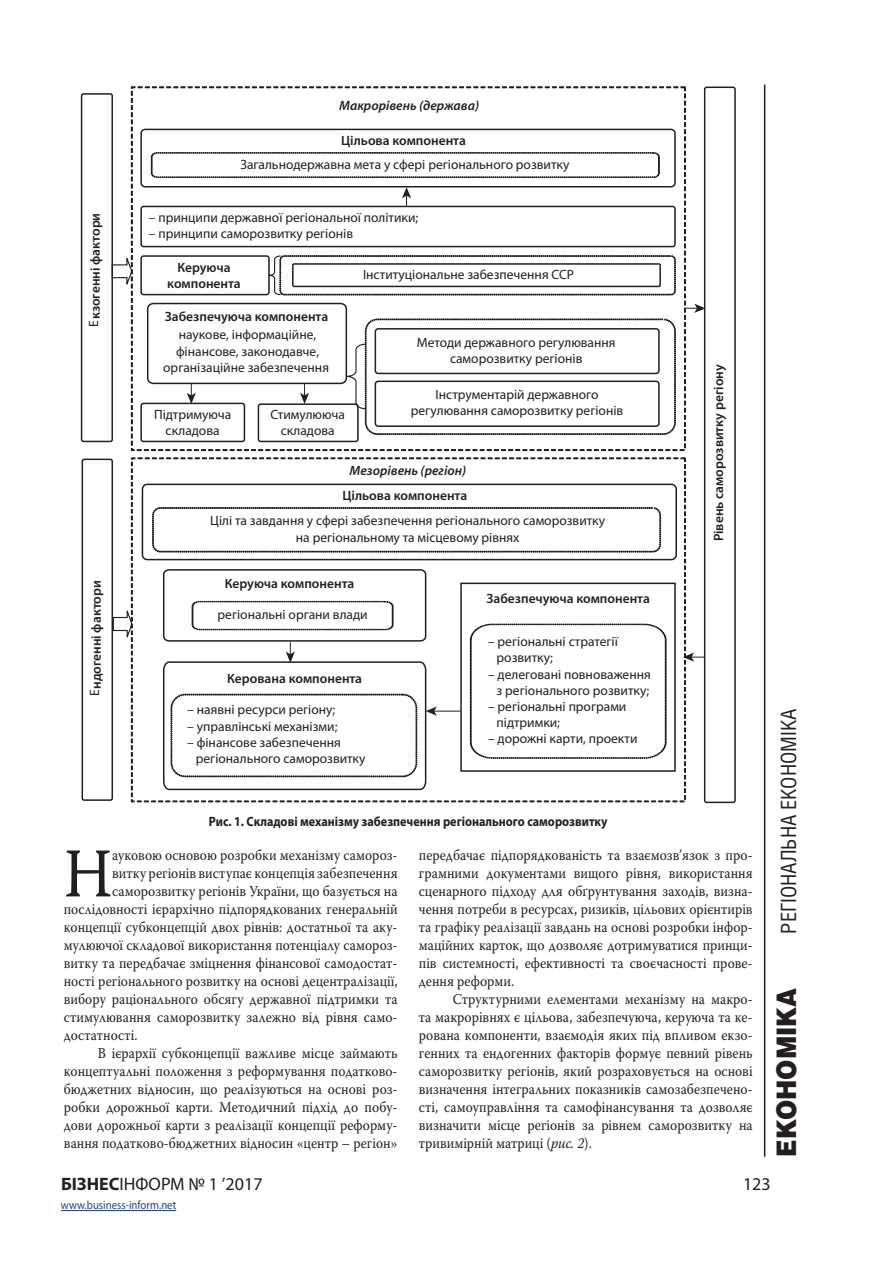
<style>
.page{position:relative;width:893px;height:1263px;background:#fff}
.page>*{position:absolute;margin:0;border:0;box-sizing:border-box;transform-origin:0 0}
.Osnova{font:69.6px "Warnock Pro";color:#231f20;scale:.9 1}
.t1{font:900 27px "Helios";color:#231f20;scale:.9 1}
.t2{font:21px "Helios Cond";color:#231f20}
.t3{font:18px "Myriad Pro";color:#231f20}
.Osnova-2{font:15px/18px "Warnock Pro";color:#231f20;text-align:justify;scale:.9 1}
.t4{font:13.5px/16.2px "Myriad Pro";color:#231f20;text-align:center}
.t5{font:600 13.5px/16.2px "Myriad Pro";color:#231f20;text-align:center}
.Title_table{font:700 13.5px "Myriad Pro";color:#231f20;scale:.9 1}
.t6{font:italic 600 13.5px "Myriad Pro";color:#231f20}
.t7{font:12px "Myriad Pro";color:#253f8e;scale:.9 1}
.s1{font-weight:400}
.s2{font-weight:600}
.s3{font-style:italic}
.s4{font-weight:700}
</style>
<div class="page">
<hr style="left:764px;top:85px;width:1px;height:1072px;background:#231f20">
<hr style="left:61px;top:1210px;width:115px;height:1px;background:#253f8e">
<svg style="left:131px;top:457px;width:555px;height:345px"></svg>
<svg style="left:131px;top:86px;width:555px;height:365px"></svg>
<div style="left:141px;top:256px;width:128px;height:39px;background:#fff;border-radius:2px"></div>
<div style="left:140px;top:255px;width:130px;height:40px;border:2px solid #231f20;border-radius:2px"></div>
<div style="left:140px;top:129px;width:536px;height:58px;border:2px solid #231f20;border-radius:4px"></div>
<div style="left:152px;top:153px;width:507px;height:32px;background:#fff;border-radius:5px"></div>
<svg style="left:150px;top:152px;width:510px;height:26px"></svg>
<div style="left:81px;top:93px;width:32px;height:349px;border:2px solid #231f20;border-radius:2px"></div>
<div style="left:82px;top:459px;width:31px;height:342px;border:2px solid #231f20;border-radius:2px"></div>
<div style="left:141px;top:206px;width:534px;height:41px;background:#fff;border-radius:3px"></div>
<div style="left:140px;top:206px;width:536px;height:41px;border:2px solid #231f20;border-radius:3px"></div>
<div style="left:704px;top:87px;width:32px;height:716px;border:2px solid #231f20;border-radius:2px"></div>
<svg style="left:111px;top:257px;width:22px;height:33px"></svg>
<div style="left:148px;top:303px;width:198px;height:94px;background:#fff;border-radius:6px"></div>
<div style="left:147px;top:303px;width:200px;height:81px;border:2px solid #231f20;border-radius:6px"></div>
<div style="left:258px;top:409px;width:100px;height:32px;background:#fff;border-radius:2px"></div>
<div style="left:258px;top:403px;width:101px;height:39px;border:2px solid #231f20;border-radius:2px"></div>
<div style="left:141px;top:409px;width:103px;height:32px;background:#fff;border-radius:2px"></div>
<div style="left:140px;top:403px;width:105px;height:39px;border:2px solid #231f20;border-radius:2px"></div>
<svg style="left:345px;top:318px;width:331px;height:117px"></svg>
<svg style="left:268px;top:255px;width:408px;height:42px"></svg>
<div style="left:142px;top:484px;width:534px;height:76px;background:#fff;border-radius:5px"></div>
<div style="left:142px;top:484px;width:535px;height:76px;border:2px solid #231f20;border-radius:5px"></div>
<svg style="left:152px;top:507px;width:509px;height:46px"></svg>
<svg style="left:112px;top:610px;width:21px;height:33px"></svg>
<div style="left:460px;top:583px;width:216px;height:189px;border:2px solid #231f20"></div>
<svg style="left:469px;top:623px;width:198px;height:136px"></svg>
<svg style="left:402px;top:187px;width:9px;height:19px"></svg>
<svg style="left:187px;top:383px;width:9px;height:21px"></svg>
<svg style="left:300px;top:383px;width:9px;height:21px"></svg>
<svg style="left:162px;top:568px;width:299px;height:223px"></svg>
<svg style="left:683px;top:652px;width:21px;height:10px"></svg>
<svg style="left:684px;top:304px;width:21px;height:9px"></svg>
<p class="t6" style="left:339px;top:97px;width:141px">Макрорівень (держава)</p>
<p class="t5" style="left:87px;top:327px;width:115px;rotate:-90deg"><span class="s1">Е</span>кзогенні фактори</p>
<p class="t5" style="left:88px;top:696px;width:117px;rotate:-90deg"><span class="s1">Е</span>ндогенні фактори</p>
<p class="t4" style="left:240px;top:129px;width:331px;line-height:23.9px"><span class="s2">Цільова компонента<br></span>Загальнодержавна мета у сфері регіонального розвитку</p>
<p class="t4" style="left:149px;top:209px;width:271px">– принципи державної регіональної політики;</p>
<p class="t4" style="left:149px;top:225px;width:206px">– принципи саморозвитку регіонів</p>
<p class="t5" style="left:167px;top:259px;width:75px">Керуюча компонента</p>
<p class="t5" style="left:165px;top:306px;width:165px;line-height:18.8px">Забезпечуюча компонента <span class="s1">наукове, інформаційне,</span></p>
<p class="t4" style="left:163px;top:343px;width:167px">фінансове, законодавче, організаційне забезпечення</p>
<p class="t4" style="left:271px;top:406px;width:76px">Стимулююча складова</p>
<p class="t4" style="left:154px;top:406px;width:79px">Підтримуюча складова</p>
<p class="t4" style="left:363px;top:266px;width:213px">Інституціональне забезпечення ССР</p>
<p class="t4" style="left:417px;top:334px;width:200px">Методи державного регулювання саморозвитку регіонів</p>
<p class="t4" style="left:411px;top:386px;width:214px">Інструментарій державного регулювання саморозвитку регіонів</p>
<p class="t6" style="left:349px;top:462px;width:118px">Мезорівень (регіон)</p>
<p class="t4" style="left:210px;top:483px;width:396px;line-height:24.9px"><span class="s2">Цільова компонента<br></span>Цілі та завдання у сфері забезпечення регіонального саморозвитку</p>
<p class="t4" style="left:296px;top:529px;width:225px">на регіональному та місцевому рівнях</p>
<p class="t5" style="left:225px;top:575px;width:131px">Керуюча компонента</p>
<p class="t4" style="left:218px;top:606px;width:152px">регіональні органи влади</p>
<p class="t5" style="left:227px;top:669px;width:136px">Керована компонента</p>
<p class="t4" style="left:187px;top:701px;width:150px">– наявні ресурси регіону;</p>
<p class="t4" style="left:187px;top:718px;width:152px">– управлінські механізми;</p>
<p class="t4" style="left:196px;top:734px;width:171px;text-align:left;text-indent:-9px">– фінансове забезпечення регіонального саморозвитку</p>
<p class="t5" style="left:487px;top:590px;width:165px">Забезпечуюча компонента</p>
<p class="t4" style="left:497px;top:633px;width:123px;text-align:left;text-indent:-9px">– регіональні стратегії розвитку;</p>
<p class="t4" style="left:488px;top:666px;width:164px">– делеговані повноваження з регіонального розвитку;</p>
<p class="t4" style="left:497px;top:698px;width:131px;text-align:left;text-indent:-9px">– регіональні програми підтримки;</p>
<p class="t4" style="left:488px;top:731px;width:151px">– дорожні карти, проекти</p>
<p class="Title_table" style="left:209px;top:813px;width:444px">Рис. 1. Складові механізму забезпечення регіонального саморозвитку</p>
<p class="t5" style="left:710px;top:541px;width:178px;rotate:-90deg">Рівень саморозвитку регіону</p>
<p class="Osnova" style="left:64px;top:832px;width:55px">Н</p>
<p class="Osnova-2" style="left:112px;top:846px;width:319px">ауковою основою розробки механізму самороз-</p>
<p class="Osnova-2" style="left:112px;top:864px;width:319px">витку регіонів виступає концепція забезпечення</p>
<p class="Osnova-2" style="left:112px;top:882px;width:319px">саморозвитку регіонів України, що базується на</p>
<p class="Osnova-2" style="left:64px;top:900px;width:372px">послідовності ієрархічно підпорядкованих генеральній</p>
<p class="Osnova-2" style="left:64px;top:918px;width:372px">концепції субконцепцій двох рівнів: достатньої та аку-</p>
<p class="Osnova-2" style="left:64px;top:936px;width:372px">мулюючої складової використання потенціалу самороз-</p>
<p class="Osnova-2" style="left:64px;top:954px;width:372px">витку та передбачає зміцнення фінансової самодостат-</p>
<p class="Osnova-2" style="left:64px;top:972px;width:372px">ності регіонального розвитку на основі децентралізації,</p>
<p class="Osnova-2" style="left:64px;top:990px;width:372px">вибору раціонального обсягу державної підтримки та</p>
<p class="Osnova-2" style="left:64px;top:1008px;width:372px">стимулювання саморозвитку залежно від рівня само-</p>
<p class="Osnova-2" style="left:64px;top:1026px;width:83px">достатності.</p>
<p class="Osnova-2" style="left:64px;top:1044px;width:372px;text-indent:34px">В ієрархії субконцепції важливе місце займають концептуальні положення з реформування податково&shy;бюджетних відносин, що реалізуються на основі роз&shy;робки дорожньої карти. Методичний підхід до побу&shy;дови дорожньої карти з реалізації концепції реформу&shy;вання податково-бюджетних відносин «центр – регіон»</p>
<p class="Osnova-2" style="left:419px;top:846px;width:372px">передбачає підпорядкованість та взаємозв’язок з про&shy;грамними документами вищого рівня, використання сценарного підходу для обґрунтування заходів, визна&shy;чення потреби в ресурсах, ризиків, цільових орієнтирів та графіку реалізації завдань на основі розробки інфор&shy;маційних карток, що дозволяє дотримуватися принци&shy;пів системності, ефективності та своєчасності прове&shy;дення реформи.</p>
<p class="Osnova-2" style="left:419px;top:990px;width:372px;text-indent:34px">Структурними елементами механізму на макро&shy;та макрорівнях є цільова, забезпечуюча, керуюча та ке&shy;рована компоненти, взаємодія яких під впливом екзо&shy;генних та ендогенних факторів формує певний рівень саморозвитку регіонів, який розраховується на основі визначення інтегральних показників самозабезпечено&shy;сті, самоуправління та самофінансування та дозволяє визначити місце регіонів за рівнем саморозвитку на тривимірній матриці (<span class="s3">рис. 2</span>).</p>
<h3 class="t2" style="left:776px;top:934px;width:227px;rotate:-90deg">регіональна економіка</h3>
<h2 class="t1" style="left:769px;top:1157px;width:189px;rotate:-90deg">ЕКОНОМІКА</h2>
<p class="t3" style="left:61px;top:1173px;width:203px"><span class="s4">БІЗНЕС</span>ІНФОРМ № 1 ’2017</p>
<p class="t3" style="left:743px;top:1173px;width:29px">123</p>
<p class="t7" style="left:61px;top:1198px;width:130px">www.business-inform.net</p>
</div>
